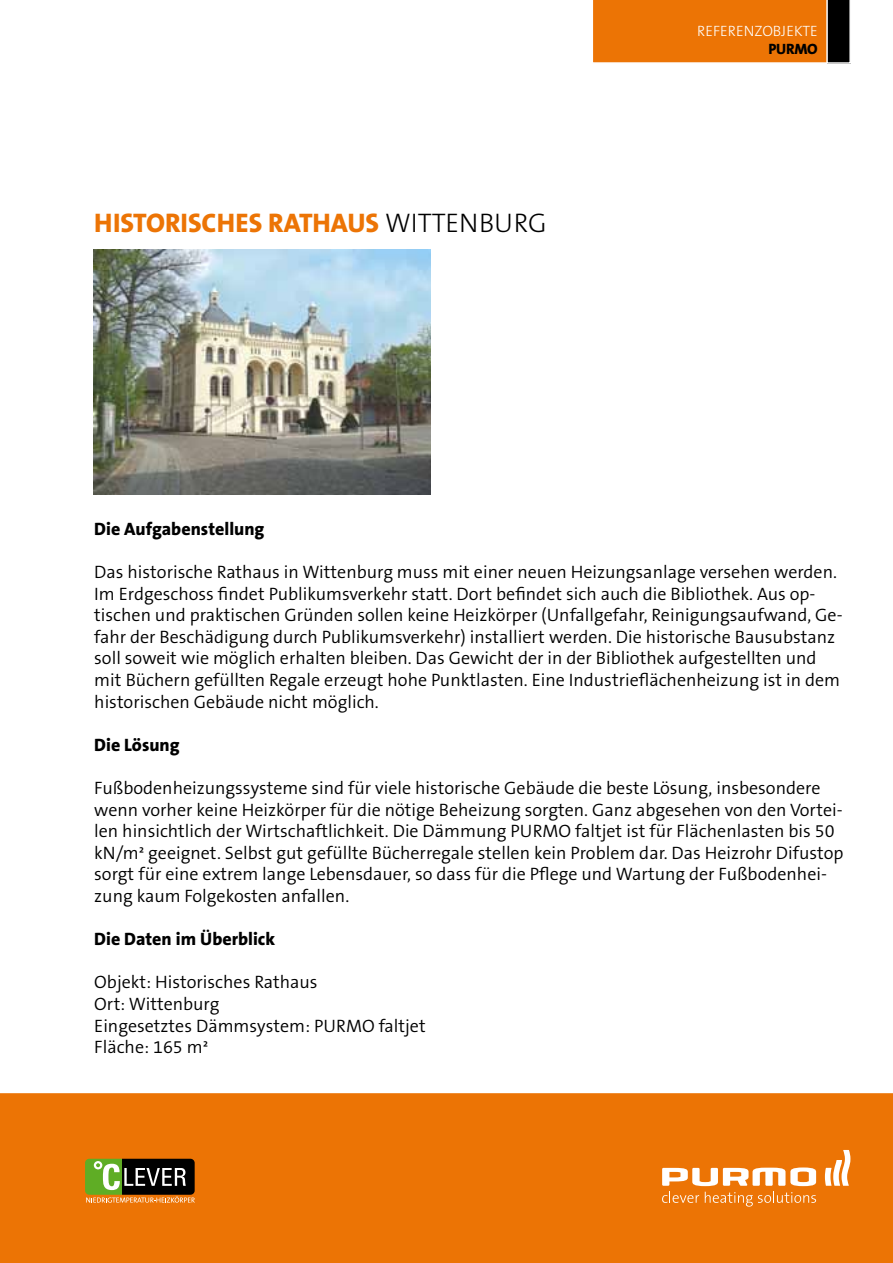
<style>
.page{position:relative;width:893px;height:1263px;background:#fff}
.page>*{position:absolute;margin:0;border:0;box-sizing:border-box;transform-origin:0 0}
.t1{font:800 27px "The Sans B8";color:#ec7405}
.t2{font:300 18px/21.6px "The Sans B4";color:#000}
.t3{font:800 18px "The Sans B8";color:#000}
.t4{font:300 15px "The Sans B3";color:#fff}
.t5{font:800 15px "The Sans B8";letter-spacing:-.02em;color:#000}
.s1{font-family:"The Sans B3";font-weight:300;color:#000}
</style>
<div class="page">
<div style="left:0;top:1093px;width:893px;height:170px;background:#ec7405"></div>
<svg style="left:85px;top:1159px;width:110px;height:43px;background:#636437"></svg>
<svg style="left:662px;top:1192px;width:37px;height:11px"></svg>
<svg style="left:705px;top:1192px;width:111px;height:14px;background:#ee8a2e"></svg>
<svg style="left:662px;top:1167px;width:154px;height:19px"></svg>
<svg style="left:825px;top:1150px;width:25px;height:36px"></svg>
<svg style="left:593px;top:0;width:258px;height:64px;background:#d96f0d"></svg>
<img style="left:94px;top:249px;width:337px;height:246px">
<h1 class="t1" style="left:94px;top:209px;width:454px">Historisches Rathaus <span class="s1">WITTENB URG</span></h1>
<p class="t4" style="left:697px;top:23px;width:122px">REFERENZOBJEKTE</p>
<p class="t5" style="left:768px;top:41px;width:51px">Purmo</p>
<p class="t3" style="left:94px;top:519px;width:172px">Die Aufgabenstellung</p>
<p class="t2" style="left:94px;top:562px;width:750px">Das historische Rathaus in Wittenburg muss mit einer neuen Heizungsanlage versehen werden.<br>Im Erdgeschoss findet Publikumsverkehr statt. Dort befindet sich auch die Bibliothek. Aus op&shy;tischen und praktischen Gründen sollen keine Heizkörper (Unfallgefahr, Reinigungsaufwand, Ge&shy;fahr der Beschädigung durch Publikumsverkehr) installiert werden. Die historische Bausubstanz soll soweit wie möglich erhalten bleiben. Das Gewicht der in der Bibliothek aufgestellten und mit Büchern gefüllten Regale erzeugt hohe Punktlasten. Eine Industrieflächenheizung ist in dem historischen Gebäude nicht möglich.</p>
<p class="t3" style="left:94px;top:735px;width:87px">Die Lösung</p>
<p class="t2" style="left:94px;top:778px;width:751px">Fußbodenheizungssysteme sind für viele historische Gebäude die beste Lösung, insbesondere wenn vorher keine Heizkörper für die nötige Beheizung sorgten. Ganz abgesehen von den Vortei&shy;len hinsichtlich der Wirtschaftlichkeit. Die Dämmung PURMO faltjet ist für Flächenlasten bis 50 kN/m² geeignet. Selbst gut gefüllte Bücherregale stellen kein Problem dar. Das Heizrohr Difustop sorgt für eine extrem lange Lebensdauer, so dass für die Pflege und Wartung der Fußbodenhei&shy;zung kaum Folgekosten anfallen.</p>
<p class="t3" style="left:94px;top:929px;width:182px">Die Daten im Überblick</p>
<p class="t2" style="left:94px;top:972px;width:333px">Objekt: Historisches Rathaus<br>Ort: Wittenburg<br>Eingesetztes Dämmsystem: PURMO faltjet<br>Fläche: 165 m²</p>
</div>
